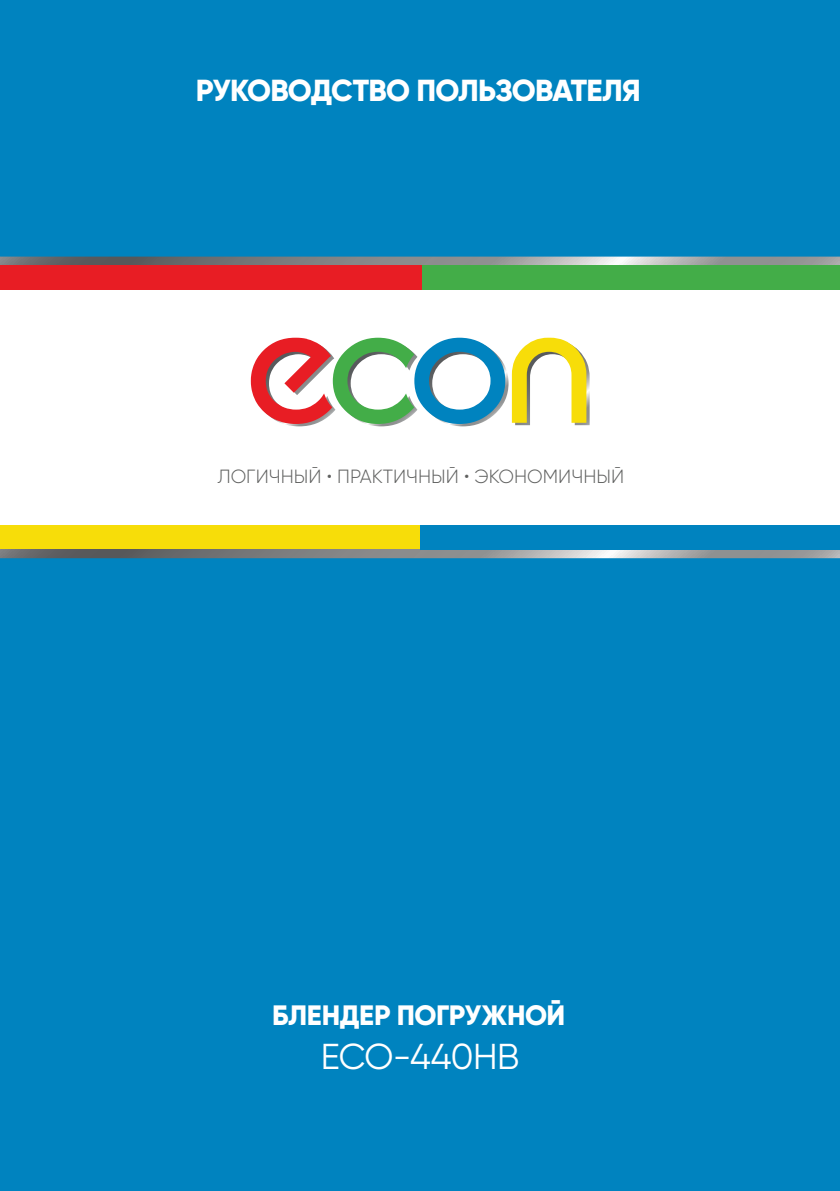
<style>
.page{position:relative;width:840px;height:1191px;background:#fff}
.page>*{position:absolute;margin:0;border:0;box-sizing:border-box;transform-origin:0 0}
.Основной_текст{font:36px "Gilroy";letter-spacing:-.02em;color:#fff}
.Основной_текст-2{font:800 30.4px "Gilroy";letter-spacing:-.025em;color:#fff}
.Основной_текст-3{font:800 28px "Gilroy";letter-spacing:-.015em;color:#fff}
.t1{font:300 19px "Gilroy";color:#606160}
</style>
<div class="page">
<div style="left:0;top:0;width:839px;height:1191px;background:#0083bf"></div>
<div style="left:0;top:282px;width:839px;height:262px;background:#fff"></div>
<svg style="left:0;top:257px;width:839px;height:8px;background:#8e8f90"></svg>
<svg style="left:0;top:549px;width:839px;height:9px;background:#858d91"></svg>
<div style="left:0;top:265px;width:839px;height:25px;background:#43ad48"></div>
<div style="left:0;top:265px;width:421px;height:25px;background:#e81d24"></div>
<div style="left:0;top:525px;width:821px;height:24px;background:#f7dd09"></div>
<div style="left:420px;top:525px;width:419px;height:24px;background:#0083bf"></div>
<svg style="left:251px;top:338px;width:338px;height:88px"></svg>
<p class="Основной_текст-2" style="left:196px;top:71px;width:446px">РУКОВОДСТВО ПОЛЬЗОВАТЕЛЯ</p>
<p class="t1" style="left:217px;top:464px;width:408px">ЛОГИЧНЫЙ • ПРАКТИЧНЫЙ • ЭКОНОМИЧНЫЙ</p>
<p class="Основной_текст-3" style="left:272px;top:997px;width:295px">БЛЕНДЕР ПОГРУЖНОЙ</p>
<p class="Основной_текст" style="left:320px;top:1034px;width:200px">ECO-440HB</p>
</div>
